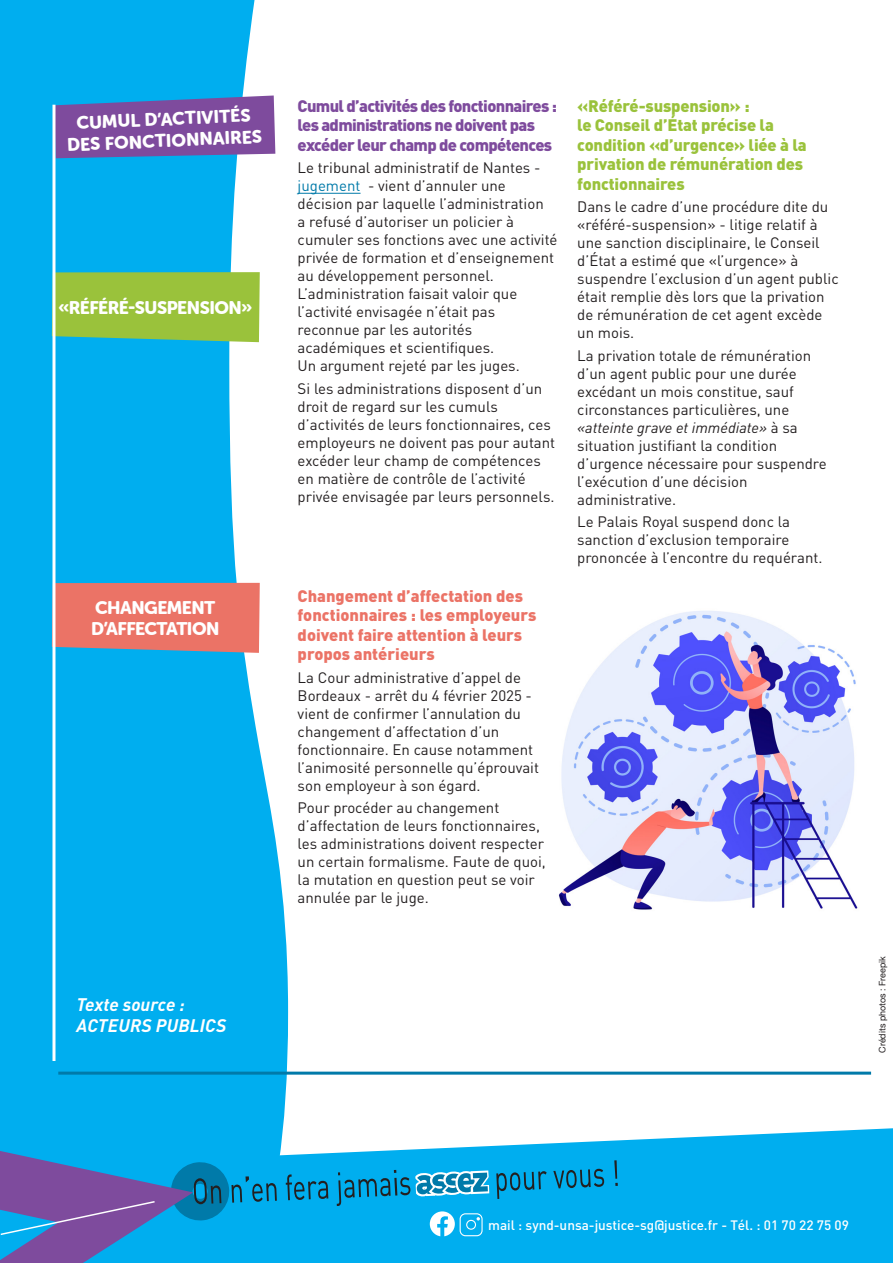
<style>
.page{position:relative;width:893px;height:1263px;background:#fff}
.page>*{position:absolute;margin:0;border:0;box-sizing:border-box;transform-origin:0 0}
.t1{font:18px/21.6px "Museo Sans Rounded 900";letter-spacing:-.03em;color:#fff;text-align:center}
.t2{font:italic 700 18px "DINOT";color:#fff}
.t3{font:900 16.5px/19.5px "DINOT";letter-spacing:-.01em;color:#9ac23b}
.t4{font:900 16.5px/19.5px "DINOT";color:#eb7366}
.t5{font:900 16.5px/19.5px "DINOT";letter-spacing:-.04em;color:#7e4b9d}
.t6{font:15px/18px "DINOT";color:#231f20}
.t7{font:500 13.5px "DIN";color:#fff}
.t8{font:9px "Helvetica Neue";color:#231f20}
.s1{color:#007aa9}
.s2{font-style:italic}
</style>
<div class="page">
<img style="left:559px;top:611px;width:299px;height:299px">
<svg style="left:0;top:0;width:288px;height:1128px;background:#1fb7f0"></svg>
<svg style="left:54px;top:95px;width:221px;height:63px;background:#7257a6"></svg>
<hr style="left:298px;top:193px;width:63px;height:1px;background:#007aa9">
<div style="left:56px;top:272px;width:204px;height:70px;background:#9ac23b"></div>
<div style="left:56px;top:583px;width:204px;height:70px;background:#eb7366"></div>
<svg style="left:52px;top:105px;width:4px;height:956px"></svg>
<hr style="left:58px;top:1071px;width:813px;height:3px;background:#007aa9">
<svg style="left:0;top:1128px;width:893px;height:135px;background:#1cb7f0"></svg>
<svg style="left:286px;top:1174px;width:42px;height:26px"></svg>
<svg style="left:496px;top:1171px;width:51px;height:28px"></svg>
<svg style="left:553px;top:1169px;width:51px;height:19px"></svg>
<svg style="left:614px;top:1160px;width:4px;height:26px"></svg>
<svg style="left:337px;top:1169px;width:153px;height:68px;background:#1eabe1"></svg>
<svg style="left:0;top:1151px;width:277px;height:112px;background:#3382c7"></svg>
<p class="t1" style="left:66px;top:112px;width:197px;rotate:-2deg">CUMUL D’ACTIVITÉS<br>DES FONCTIONNAIRES</p>
<p class="t1" style="left:59px;top:297px;width:195px">«RÉFÉRÉ-SUSPENSION»</p>
<p class="t1" style="left:91px;top:597px;width:130px;text-align:left">CHANGEMENT<br>D’AFFECTATION</p>
<p class="t5" style="left:298px;top:96px;width:261px">Cumul d’activités des fonctionnaires : les administrations ne doivent pas excéder leur champ de compétences</p>
<p class="t6" style="left:298px;top:158px;width:261px">Le tribunal administratif de Nantes - <span class="s1">jugement</span> - vient d’annuler une décision par laquelle l’administration<br>a refusé d’autoriser un policier à cumuler ses fonctions avec une activité privée de formation et d’enseignement au développement personnel.<br>L’administration faisait valoir que l’activité envisagée n’était pas reconnue par les autorités académiques et scientifiques.<br>Un argument rejeté par les juges.</p>
<p class="t6" style="left:298px;top:378px;width:259px">Si les administrations disposent d’un droit de regard sur les cumuls d’activités de leurs fonctionnaires, ces employeurs ne doivent pas pour autant excéder leur champ de compétences en matière de contrôle de l’activité privée envisagée par leurs personnels.</p>
<p class="t4" style="left:298px;top:585px;width:240px">Changement d’affectation des fonctionnaires : les employeurs doivent faire attention à leurs propos antérieurs</p>
<p class="t6" style="left:298px;top:667px;width:243px">La Cour administrative d’appel de Bordeaux - arrêt du 4 février 2025 - vient de confirmer l’annulation du changement d’affectation d’un fonctionnaire. En cause notamment l’animosité personnelle qu’éprouvait son employeur à son égard.</p>
<p class="t6" style="left:298px;top:798px;width:250px">Pour procéder au changement d’affectation de leurs fonctionnaires, les administrations doivent respecter un certain formalisme. Faute de quoi, la mutation en question peut se voir annulée par le juge.</p>
<p class="t3" style="left:577px;top:96px;width:231px">«Référé-suspension» :<br>le Conseil d’État précise la condition «d’urgence» liée à la privation de rémunération des fonctionnaires</p>
<p class="t6" style="left:577px;top:197px;width:263px">Dans le cadre d’une procédure dite du «référé-suspension» - litige relatif à une sanction disciplinaire, le Conseil d’État a estimé que «l’urgence» à suspendre l’exclusion d’un agent public était remplie dès lors que la privation de rémunération de cet agent excède un mois.</p>
<p class="t6" style="left:577px;top:345px;width:251px">La privation totale de rémunération d’un agent public pour une durée excédant un mois constitue, sauf circonstances particulières, une <span class="s2">«atteinte grave et immédiate»</span> à sa situation justifiant la condition d’urgence nécessaire pour suspendre l’exécution d’une décision administrative.</p>
<p class="t6" style="left:577px;top:512px;width:247px">Le Palais Royal suspend donc la sanction d’exclusion temporaire prononcée à l’encontre du requérant.</p>
<p class="t2" style="left:77px;top:992px;width:110px">Texte source :</p>
<p class="t2" style="left:77px;top:1013px;width:151px">ACTEURS PUBLICS</p>
<p class="t8" style="left:876px;top:1053px;width:98px;rotate:-90deg">Crédits photos : Freepik</p>
<p class="t7" style="left:488px;top:1216px;width:362px">mail : synd-unsa-justice-sg@justice.fr - Tél. : 01 70 22 75 09</p>
</div>
